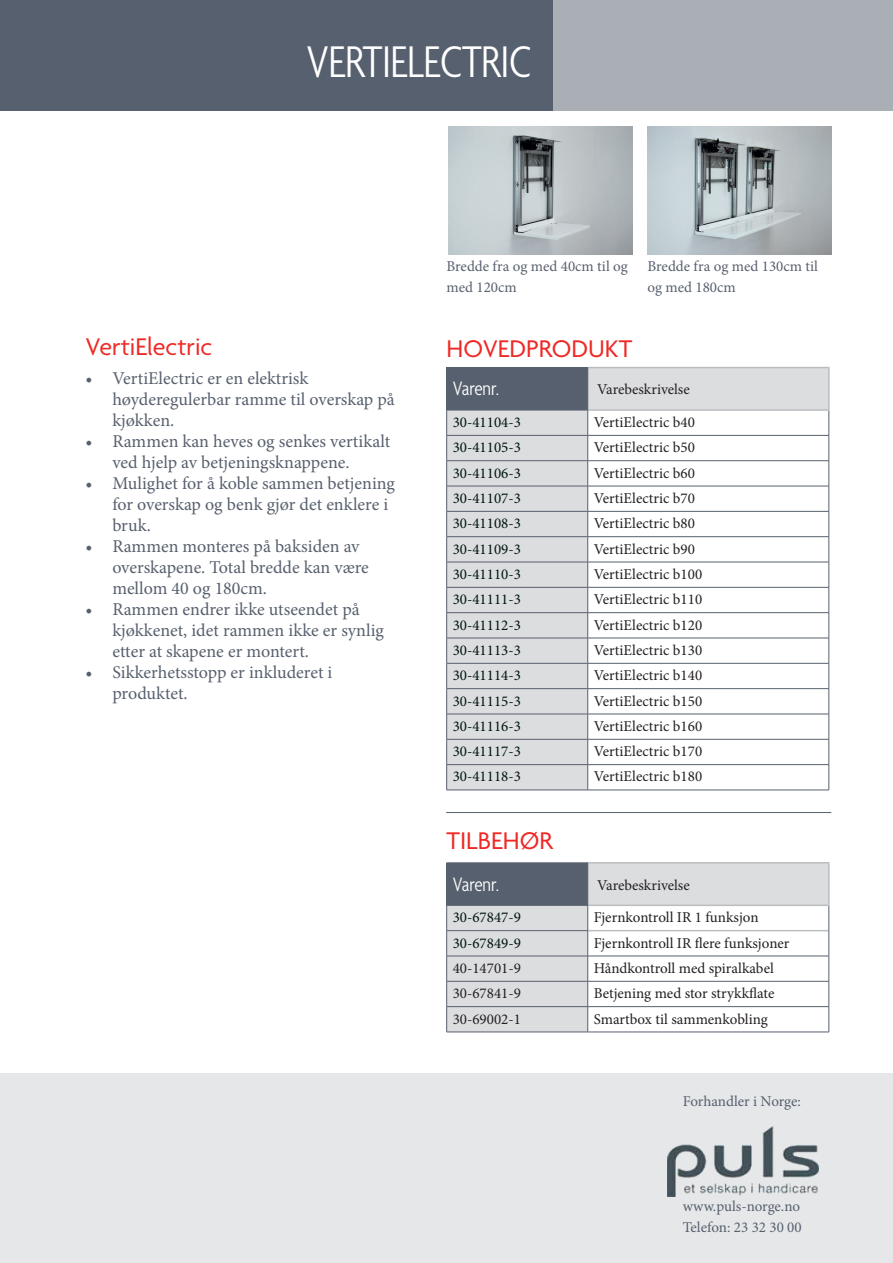
<style>
.page{position:relative;width:893px;height:1263px;background:#fff}
.page>*{position:absolute;margin:0;border:0;box-sizing:border-box;transform-origin:0 0}
.t1{font:300 condensed 48px "Agenda";letter-spacing:-.01em;color:#fff}
.t2{font:26.1px "Agenda";color:#ee2926}
.t3{font:300 condensed 21px "Agenda";color:#fff}
.t4{font:18px/21px "Minion Pro";color:#57606e}
.t5{font:15px "Minion Pro";color:#231f20}
.t6{font:15px "Minion Pro";color:#001512}
.t7{font:15px/21px "Minion Pro";color:#57606e}
</style>
<div class="page">
<div style="left:0;top:0;width:893px;height:111px;background:#57606e"></div>
<div style="left:553px;top:0;width:340px;height:111px;background:#aaafb6"></div>
<div style="left:0;top:1074px;width:893px;height:189px;background:#e6e7e9"></div>
<hr style="left:446px;top:812px;width:385px;height:1px;background:#57606e">
<svg style="left:447px;top:368px;width:382px;height:422px"></svg>
<hr style="left:588px;top:367px;width:242px;height:1px;background:#bcbdc0">
<hr style="left:828px;top:368px;width:2px;height:41px;background:#bcbdc0">
<hr style="left:588px;top:409px;width:242px;height:2px;background:#bcbdc0">
<hr style="left:446px;top:367px;width:142px;height:1px;background:#57606e">
<hr style="left:446px;top:368px;width:1px;height:42px;background:#57606e">
<hr style="left:587px;top:368px;width:1px;height:42px;background:#57606e">
<hr style="left:446px;top:410px;width:142px;height:1px;background:#57606e">
<hr style="left:446px;top:435px;width:142px;height:1px;background:#57606e">
<hr style="left:588px;top:435px;width:241px;height:1px;background:#57606e">
<hr style="left:446px;top:460px;width:142px;height:1px;background:#57606e">
<hr style="left:588px;top:460px;width:241px;height:1px;background:#57606e">
<hr style="left:446px;top:486px;width:142px;height:1px;background:#57606e">
<hr style="left:588px;top:486px;width:241px;height:1px;background:#57606e">
<hr style="left:446px;top:511px;width:142px;height:1px;background:#57606e">
<hr style="left:588px;top:511px;width:241px;height:1px;background:#57606e">
<hr style="left:446px;top:536px;width:142px;height:1px;background:#57606e">
<hr style="left:588px;top:536px;width:241px;height:1px;background:#57606e">
<hr style="left:446px;top:562px;width:142px;height:1px;background:#57606e">
<hr style="left:588px;top:562px;width:241px;height:1px;background:#57606e">
<hr style="left:446px;top:587px;width:142px;height:1px;background:#57606e">
<hr style="left:588px;top:587px;width:241px;height:1px;background:#57606e">
<hr style="left:446px;top:612px;width:142px;height:1px;background:#57606e">
<hr style="left:588px;top:612px;width:241px;height:1px;background:#57606e">
<hr style="left:446px;top:638px;width:142px;height:1px;background:#57606e">
<hr style="left:588px;top:638px;width:241px;height:1px;background:#57606e">
<hr style="left:446px;top:663px;width:142px;height:1px;background:#57606e">
<hr style="left:588px;top:663px;width:241px;height:1px;background:#57606e">
<hr style="left:446px;top:688px;width:142px;height:1px;background:#57606e">
<hr style="left:588px;top:688px;width:241px;height:1px;background:#57606e">
<hr style="left:446px;top:714px;width:142px;height:1px;background:#57606e">
<hr style="left:588px;top:714px;width:241px;height:1px;background:#57606e">
<hr style="left:446px;top:739px;width:142px;height:1px;background:#57606e">
<hr style="left:588px;top:739px;width:241px;height:1px;background:#57606e">
<hr style="left:446px;top:764px;width:142px;height:1px;background:#57606e">
<svg style="left:446px;top:410px;width:1px;height:380px"></svg>
<hr style="left:588px;top:764px;width:241px;height:1px;background:#57606e">
<svg style="left:587px;top:410px;width:1px;height:380px"></svg>
<svg style="left:829px;top:411px;width:1px;height:379px"></svg>
<hr style="left:446px;top:790px;width:142px;height:1px;background:#57606e">
<hr style="left:588px;top:790px;width:241px;height:1px;background:#57606e">
<img style="left:448px;top:126px;width:185px;height:129px">
<img style="left:647px;top:126px;width:184px;height:129px">
<img style="left:668px;top:1127px;width:150px;height:70px">
<svg style="left:447px;top:863px;width:382px;height:169px"></svg>
<hr style="left:588px;top:862px;width:242px;height:1px;background:#bcbdc0">
<hr style="left:828px;top:863px;width:2px;height:41px;background:#bcbdc0">
<hr style="left:588px;top:904px;width:242px;height:2px;background:#bcbdc0">
<hr style="left:588px;top:930px;width:241px;height:1px;background:#bcbdc0">
<hr style="left:446px;top:862px;width:142px;height:1px;background:#57606e">
<hr style="left:446px;top:863px;width:1px;height:42px;background:#57606e">
<hr style="left:587px;top:863px;width:1px;height:42px;background:#57606e">
<hr style="left:446px;top:905px;width:142px;height:1px;background:#57606e">
<hr style="left:446px;top:930px;width:142px;height:1px;background:#57606e">
<hr style="left:446px;top:956px;width:142px;height:1px;background:#57606e">
<hr style="left:588px;top:956px;width:241px;height:1px;background:#57606e">
<hr style="left:446px;top:981px;width:142px;height:1px;background:#57606e">
<hr style="left:588px;top:981px;width:241px;height:1px;background:#57606e">
<hr style="left:446px;top:1006px;width:142px;height:1px;background:#57606e">
<svg style="left:446px;top:906px;width:1px;height:126px"></svg>
<hr style="left:588px;top:1006px;width:241px;height:1px;background:#57606e">
<svg style="left:587px;top:906px;width:1px;height:126px"></svg>
<svg style="left:829px;top:906px;width:1px;height:126px"></svg>
<hr style="left:446px;top:1032px;width:142px;height:1px;background:#57606e">
<hr style="left:588px;top:1032px;width:241px;height:1px;background:#57606e">
<h1 class="t1" style="left:307px;top:36px;width:226px">VERTIELECTRIC</h1>
<h2 class="t2" style="left:85px;top:332px;width:129px">VertiElectric</h2>
<p class="t4" style="left:112px;top:368px;width:284px;text-indent:-27px">• VertiElectric er en elektrisk høyderegulerbar ramme til overskap på kjøkken.</p>
<p class="t4" style="left:112px;top:431px;width:279px;text-indent:-27px">• Rammen kan heves og senkes vertikalt ved hjelp av betjeningsknappene.</p>
<p class="t4" style="left:112px;top:473px;width:284px;text-indent:-27px">• Mulighet for å koble sammen betjening for overskap og benk gjør det enklere i bruk.</p>
<p class="t4" style="left:112px;top:536px;width:258px;text-indent:-27px">• Rammen monteres på baksiden av overskapene. Total bredde kan være mellom 40 og 180cm.</p>
<p class="t4" style="left:112px;top:599px;width:273px;text-indent:-27px">• Rammen endrer ikke utseendet på kjøkkenet, idet rammen ikke er synlig etter at skapene er montert.</p>
<p class="t4" style="left:112px;top:662px;width:222px;text-indent:-27px">• Sikkerhetsstopp er inkluderet i produktet.</p>
<p class="t7" style="left:446px;top:256px;width:183px">Bredde fra og med 40cm til og med 120cm</p>
<p class="t7" style="left:647px;top:256px;width:172px">Bredde fra og med 130cm til og med 180cm</p>
<h2 class="t2" style="left:446px;top:334px;width:187px">HOVEDPRODUKT</h2>
<h3 class="t3" style="left:453px;top:377px;width:48px">Varenr.</h3>
<p class="t5" style="left:597px;top:379px;width:94px">Varebeskrivelse</p>
<p class="t6" style="left:453px;top:412px;width:70px">30-41104-3</p>
<p class="t5" style="left:594px;top:412px;width:103px">VertiElectric b40</p>
<p class="t6" style="left:453px;top:437px;width:70px">30-41105-3</p>
<p class="t5" style="left:594px;top:437px;width:103px">VertiElectric b50</p>
<p class="t6" style="left:453px;top:463px;width:70px">30-41106-3</p>
<p class="t5" style="left:594px;top:463px;width:103px">VertiElectric b60</p>
<p class="t6" style="left:453px;top:488px;width:70px">30-41107-3</p>
<p class="t5" style="left:594px;top:488px;width:103px">VertiElectric b70</p>
<p class="t6" style="left:453px;top:513px;width:70px">30-41108-3</p>
<p class="t5" style="left:594px;top:513px;width:103px">VertiElectric b80</p>
<p class="t6" style="left:453px;top:539px;width:70px">30-41109-3</p>
<p class="t5" style="left:594px;top:539px;width:103px">VertiElectric b90</p>
<p class="t6" style="left:453px;top:564px;width:70px">30-41110-3</p>
<p class="t5" style="left:594px;top:564px;width:110px">VertiElectric b100</p>
<p class="t6" style="left:453px;top:589px;width:70px">30-41111-3</p>
<p class="t5" style="left:594px;top:589px;width:110px">VertiElectric b110</p>
<p class="t6" style="left:453px;top:615px;width:70px">30-41112-3</p>
<p class="t5" style="left:594px;top:615px;width:110px">VertiElectric b120</p>
<p class="t6" style="left:453px;top:640px;width:70px">30-41113-3</p>
<p class="t5" style="left:594px;top:640px;width:110px">VertiElectric b130</p>
<p class="t6" style="left:453px;top:665px;width:70px">30-41114-3</p>
<p class="t5" style="left:594px;top:665px;width:110px">VertiElectric b140</p>
<p class="t6" style="left:453px;top:691px;width:70px">30-41115-3</p>
<p class="t5" style="left:594px;top:691px;width:110px">VertiElectric b150</p>
<p class="t6" style="left:453px;top:716px;width:70px">30-41116-3</p>
<p class="t5" style="left:594px;top:716px;width:110px">VertiElectric b160</p>
<p class="t6" style="left:453px;top:741px;width:70px">30-41117-3</p>
<p class="t5" style="left:594px;top:741px;width:110px">VertiElectric b170</p>
<p class="t6" style="left:453px;top:767px;width:70px">30-41118-3</p>
<p class="t5" style="left:594px;top:767px;width:110px">VertiElectric b180</p>
<h2 class="t2" style="left:446px;top:826px;width:108px">TILBEHØR</h2>
<h3 class="t3" style="left:453px;top:872px;width:48px">Varenr.</h3>
<p class="t5" style="left:597px;top:875px;width:94px">Varebeskrivelse</p>
<p class="t6" style="left:453px;top:907px;width:70px">30-67847-9</p>
<p class="t5" style="left:594px;top:907px;width:166px">Fjernkontroll IR 1 funksjon</p>
<p class="t6" style="left:453px;top:933px;width:70px">30-67849-9</p>
<p class="t5" style="left:594px;top:933px;width:197px">Fjernkontroll IR flere funksjoner</p>
<p class="t5" style="left:453px;top:958px;width:70px">40-14701-9</p>
<p class="t5" style="left:594px;top:958px;width:182px">Håndkontroll med spiralkabel</p>
<p class="t5" style="left:453px;top:983px;width:70px">30-67841-9</p>
<p class="t5" style="left:594px;top:983px;width:182px">Betjening med stor strykkflate</p>
<p class="t5" style="left:453px;top:1009px;width:70px">30-69002-1</p>
<p class="t5" style="left:594px;top:1009px;width:176px">Smartbox til sammenkobling</p>
<p class="t7" style="left:683px;top:1091px;width:120px">Forhandler i Norge:</p>
<p class="t7" style="left:683px;top:1196px;width:120px">www.puls-norge.no<br>Telefon: 23 32 30 00</p>
</div>
